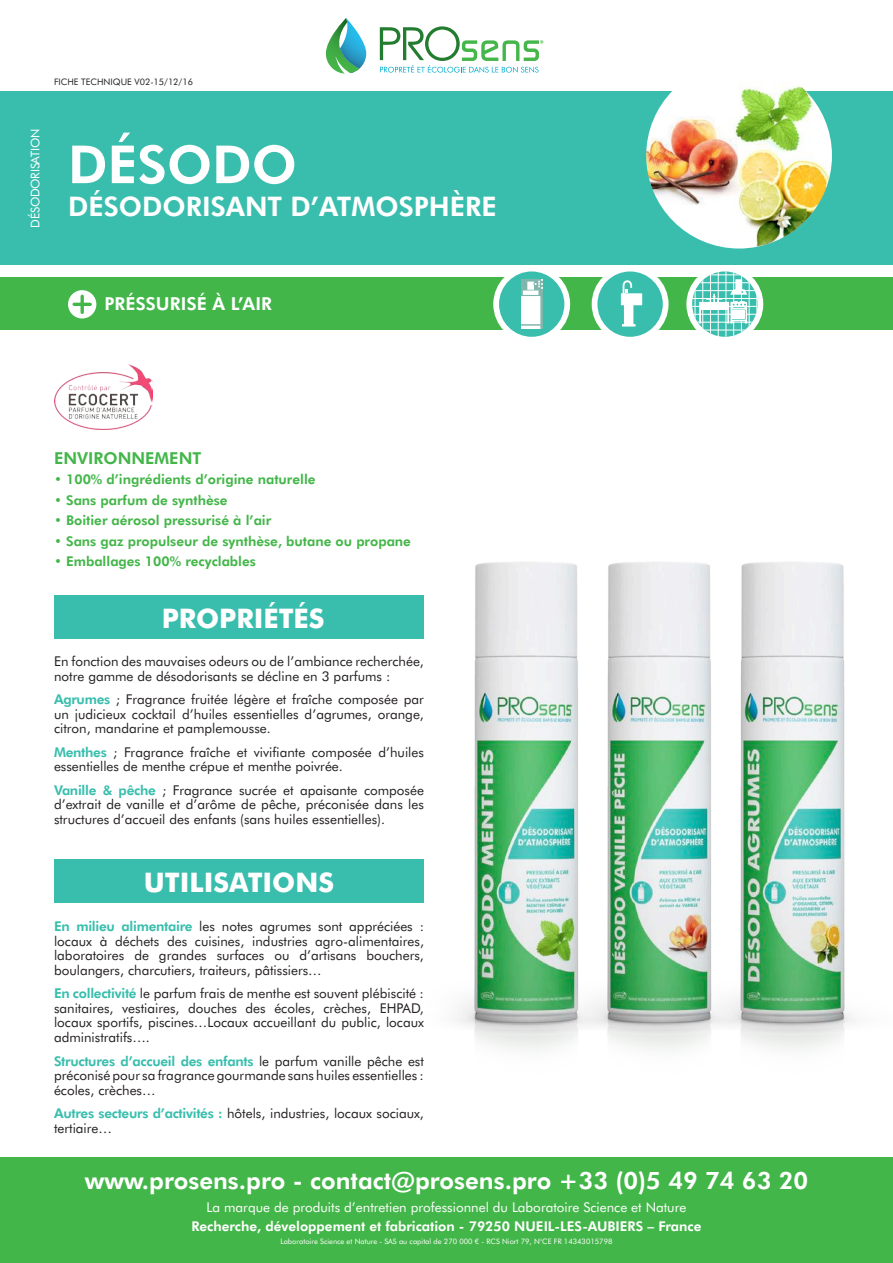
<style>
.page{position:relative;width:893px;height:1263px;background:#fff}
.page>*{position:absolute;margin:0;border:0;box-sizing:border-box;transform-origin:0 0}
.t1{font:800 52.5px "Futura BT";color:#fff}
.t2{font:800 27px "Futura BT";color:#fff}
.t3{font:700 27px "Futura BT";color:#fff}
.t4{font:800 24px "Futura BT";color:#fff}
.t5{font:800 17.85px "Futura BT";letter-spacing:.01em;color:#fff}
.t6{font:800 16.5px "Futura BT";color:#43b649}
.t7{font:13.5px/14.5px "Futura BT";color:#231f20;text-align:justify}
.t8{font:800 13.5px "Futura BT";color:#43b649}
.t9{font:13.5px "Futura BT";color:#fff}
.t10{font:800 13.5px "Futura BT";color:#fff}
.t11{font:12px "Futura BT";letter-spacing:-.02em;color:#fff}
.t12{font:9px "Futura BT";color:#231f20}
.t13{font:7.5px "Futura BT";color:#fff}
.s1{font-weight:800;color:#39beae}
</style>
<div class="page">
<svg style="left:380px;top:26px;width:163px;height:47px"></svg>
<svg style="left:326px;top:18px;width:40px;height:56px"></svg>
<div style="left:0;top:1157px;width:893px;height:106px;background:#43b649"></div>
<div style="left:0;top:278px;width:893px;height:52px;background:#43b649"></div>
<div style="left:0;top:92px;width:893px;height:173px;background:#39beae"></div>
<div style="left:646px;top:63px;width:186px;height:186px;background:#fff;border-radius:50%"></div>
<img style="left:728px;top:129px;width:104px;height:120px">
<img style="left:646px;top:117px;width:100px;height:87px">
<img style="left:728px;top:81px;width:96px;height:72px">
<div style="left:68px;top:290px;width:28px;height:28px;background:#fff;border-radius:50%"></div>
<hr style="left:81px;top:296px;width:3px;height:16px;background:#43b649">
<hr style="left:74px;top:303px;width:16px;height:3px;background:#43b649">
<div style="left:54px;top:595px;width:370px;height:44px;background:#39beae"></div>
<div style="left:54px;top:859px;width:370px;height:44px;background:#39beae"></div>
<div style="left:686px;top:266px;width:77px;height:77px;border:8px solid #fff;border-radius:50%"></div>
<svg style="left:692px;top:271px;width:65px;height:66px"></svg>
<hr style="left:692px;top:282px;width:65px;height:1px;background:#fff">
<hr style="left:692px;top:290px;width:65px;height:1px;background:#fff">
<hr style="left:692px;top:298px;width:65px;height:1px;background:#fff">
<hr style="left:692px;top:306px;width:65px;height:1px;background:#fff">
<hr style="left:692px;top:314px;width:39px;height:1px;background:#fff">
<hr style="left:692px;top:322px;width:65px;height:1px;background:#fff">
<hr style="left:692px;top:330px;width:65px;height:1px;background:#fff">
<svg style="left:699px;top:271px;width:58px;height:66px"></svg>
<hr style="left:749px;top:271px;width:1px;height:66px;background:#fff">
<hr style="left:757px;top:271px;width:1px;height:66px;background:#fff">
<hr style="left:718px;top:271px;width:1px;height:66px;background:#fff">
<hr style="left:710px;top:271px;width:1px;height:66px;background:#fff">
<hr style="left:702px;top:271px;width:1px;height:66px;background:#fff">
<hr style="left:695px;top:271px;width:1px;height:66px;background:#fff">
<div style="left:592px;top:266px;width:76px;height:77px;border:8px solid #fff;border-radius:50%"></div>
<div style="left:597px;top:271px;width:66px;height:66px;background:#39beae;border-radius:50%"></div>
<div style="left:621px;top:293px;width:21px;height:12px;background:#fff"></div>
<svg style="left:623px;top:280px;width:9px;height:14px"></svg>
<div style="left:624px;top:302px;width:9px;height:24px;background:#fff"></div>
<svg style="left:622px;top:324px;width:13px;height:3px"></svg>
<svg style="left:497px;top:270px;width:69px;height:68px"></svg>
<div style="left:493px;top:266px;width:77px;height:77px;border:8px solid #fff;border-radius:50%"></div>
<div style="left:499px;top:271px;width:65px;height:66px;background:#39beae;border-radius:50%"></div>
<img style="left:521px;top:280px;width:21px;height:48px">
<img style="left:774px;top:562px;width:80px;height:489px">
<img style="left:455px;top:562px;width:77px;height:488px">
<img style="left:532px;top:562px;width:242px;height:489px">
<img style="left:54px;top:365px;width:99px;height:65px">
<p class="t12" style="left:54px;top:76px;width:140px">fiche technique V02-15/12/16</p>
<p class="t11" style="left:28px;top:228px;width:101px;rotate:-90deg">DÉSODORISATION</p>
<h1 class="t1" style="left:68px;top:132px;width:230px">DéSODO</h1>
<h2 class="t2" style="left:68px;top:189px;width:430px">DÉSODORISANT D’ATMOSPHÈRE</h2>
<h3 class="t5" style="left:104px;top:293px;width:169px">PRÉSSURISÉ à L’AIR</h3>
<p class="t6" style="left:54px;top:448px;width:149px">ENVIRONNEMENT</p>
<p class="t8" style="left:54px;top:471px;width:263px">• 100% d’ingrédients d’origine naturelle</p>
<p class="t8" style="left:54px;top:492px;width:175px">• Sans parfum de synthèse</p>
<p class="t8" style="left:54px;top:512px;width:219px">• Boitier aérosol pressurisé à l’air</p>
<p class="t8" style="left:54px;top:533px;width:358px">• Sans gaz propulseur de synthèse, butane ou propane</p>
<p class="t8" style="left:54px;top:553px;width:204px">• Emballages 100% recyclables</p>
<h2 class="t3" style="left:162px;top:601px;width:164px">PROPRIÉTÉS</h2>
<p class="t7" style="left:54px;top:654px;width:371px">En fonction des mauvaises odeurs ou de l’ambiance recherchée, notre gamme de désodorisants se décline en 3 parfums :</p>
<p class="t7" style="left:54px;top:692px;width:371px"><span class="s1">Agrumes</span> ; Fragrance fruitée légère et fraîche composée par un judicieux cocktail d’huiles essentielles d’agrumes, orange, citron, mandarine et pamplemousse.</p>
<p class="t7" style="left:54px;top:744px;width:371px"><span class="s1">Menthes</span> ; Fragrance fraîche et vivifiante composée d’huiles essentielles de menthe crépue et menthe poivrée.</p>
<p class="t7" style="left:54px;top:782px;width:371px"><span class="s1">Vanille &amp; pêche</span> ; Fragrance sucrée et apaisante composée d’extrait de vanille et d’arôme de pêche, préconisée dans les structures d’accueil des enfants (sans huiles essentielles).</p>
<h2 class="t3" style="left:144px;top:866px;width:192px">UTILISATIONS</h2>
<p class="t7" style="left:54px;top:919px;width:371px"><span class="s1">En milieu alimentaire</span> les notes agrumes sont appréciées : locaux à déchets des cuisines, industries agro-alimentaires, laboratoires de grandes surfaces ou d’artisans bouchers, boulangers, charcutiers, traiteurs, pâtissiers…</p>
<p class="t7" style="left:54px;top:986px;width:371px"><span class="s1">En collectivité</span> le parfum frais de menthe est souvent plébiscité : sanitaires, vestiaires, douches des écoles, crèches, EHPAD, locaux sportifs, piscines…Locaux accueillant du public, locaux administratifs….</p>
<p class="t7" style="left:54px;top:1053px;width:371px"><span class="s1">Structures d’accueil des enfants</span> le parfum vanille pêche est préconisé pour sa fragrance gourmande sans huiles essentielles : écoles, crèches…</p>
<p class="t7" style="left:54px;top:1106px;width:371px"><span class="s1">Autres secteurs d’activités :</span> hôtels, industries, locaux sociaux, tertiaire…</p>
<h3 class="t4" style="left:85px;top:1165px;width:725px">www.prosens.pro - contact@prosens.pro +33 (0)5 49 74 63 20</h3>
<p class="t9" style="left:207px;top:1199px;width:481px">La marque de produits d’entretien professionnel du Laboratoire Science et N ature</p>
<p class="t10" style="left:192px;top:1218px;width:511px">Recherche, développement et fabrication - 79250 NUEIL-LES-AUBIERS – France</p>
<p class="t13" style="left:280px;top:1236px;width:334px">Laboratoire Science et Nature - SAS au capital de 270 000 € - RCS N iort 79, N°CE FR 14343015798</p>
</div>
